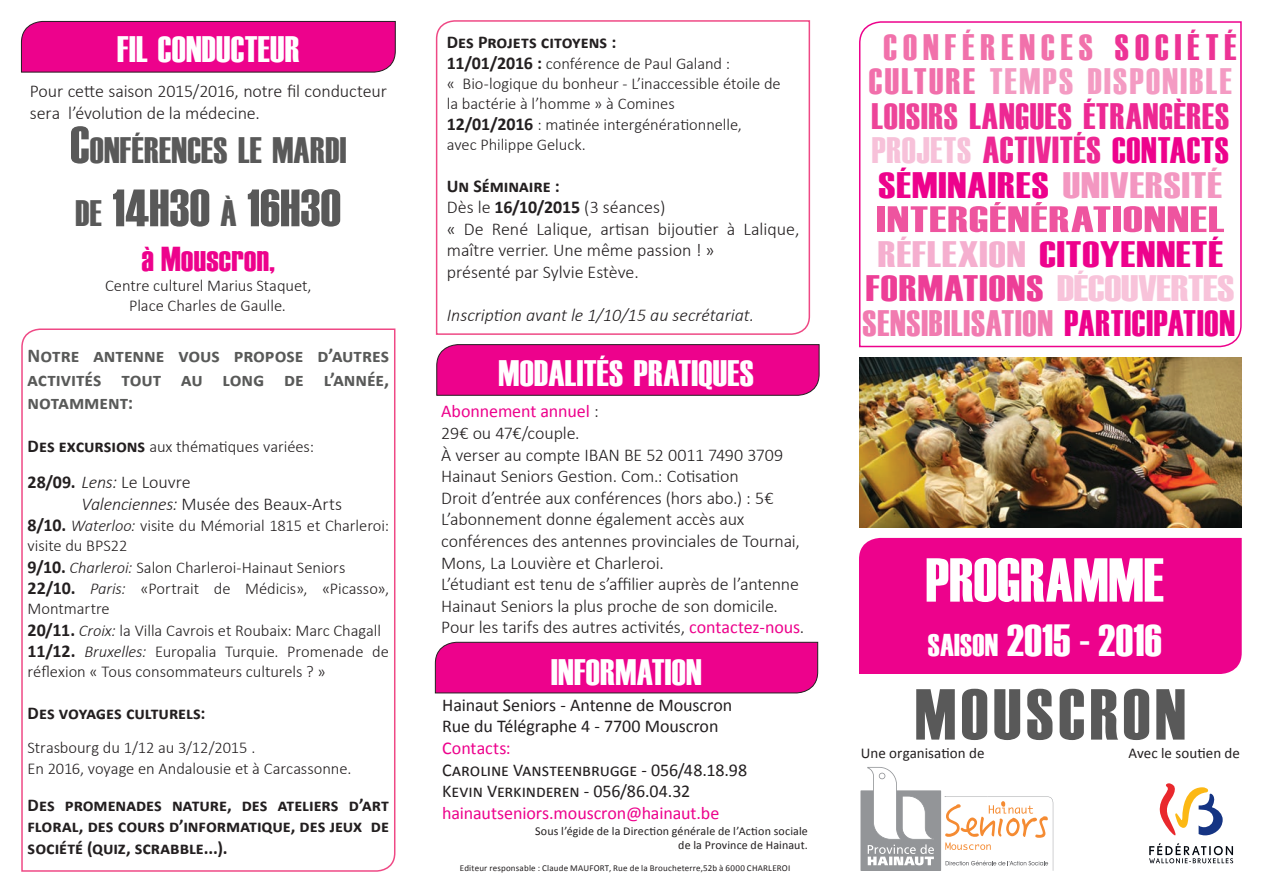
<style>
.page{position:relative;width:1263px;height:893px;background:#fff}
.page>*{position:absolute;margin:0;border:0;box-sizing:border-box;transform-origin:0 0}
.t1{font:72px "Haettenschweiler";color:#595959}
.t2{font:61.95px "Haettenschweiler";color:#fff}
.t3{font:52.5px "Haettenschweiler";letter-spacing:.005em;color:#595959}
.t4{font:45px "Haettenschweiler";letter-spacing:.01em;color:#fff}
.t5{font:37.5px "Haettenschweiler";color:#ed2893}
.t6{font:36.75px/34.5px "Haettenschweiler";letter-spacing:.065em;color:#ed2893;text-align:center}
.t7{font:36.75px/34.5px "Haettenschweiler";letter-spacing:.02em;color:#f17bb0}
.t8{font:36.75px "Haettenschweiler";letter-spacing:.01em;color:#fff}
.t9{font:36.75px "Haettenschweiler";letter-spacing:.02em;color:#ed028c;scale:1.21 1}
.t10{font:36.75px "Haettenschweiler";letter-spacing:.02em;color:#ee549f;scale:1.41 1}
.t11{font:36.75px "Haettenschweiler";letter-spacing:.01em;color:#595959}
.t12{font:36.75px "Haettenschweiler";letter-spacing:.02em;color:#ed028c}
.t13{font:34.5px "Haettenschweiler";letter-spacing:.01em;color:#ed028c}
.t14{font:700 19.5px/23.4px "Calibri";letter-spacing:-.005em;color:#595a59;text-align:justify}
.t15{font:300 18px/21.6px "Calibri";letter-spacing:-.005em;color:#231f20}
.t16{font:700 18px/21.6px "Calibri";letter-spacing:-.005em;color:#231f20;text-align:justify}
.t17{font:18px "Calibri";letter-spacing:-.005em;color:#231f20}
.t18{font:18px "Calibri";letter-spacing:-.005em;color:#ed028c}
.t19{font:italic 300 18px "Calibri";color:#231f20}
.t20{font:300 16.5px/19.8px "Calibri";letter-spacing:-.005em;color:#231f20}
.t21{font:15px "Calibri";color:#231f20}
.t22{font:12px "Calibri";letter-spacing:.01em;color:#231f20}
.t23{font:9px "Calibri";letter-spacing:.02em;color:#231f20}
.s1{font-size:52.5px}
.s2{font-size:36.75px}
.s3{font-weight:700;font-size:18px}
.s4{font-weight:700}
.s5{font-style:italic}
.s6{font-weight:300;color:#231f20}
.s7{font-weight:400;color:#ed028c}
.s8{color:#f171ab}
.s9{color:#ed3395}
.s10{color:#f16fab}
.s11{color:#f49bc3}
.s12{color:#ed4599}
.s13{font-size:36.75px;color:#f7c1d9}
.s14{color:#f397c1}
.s15{color:#f5afcf}
.s16{color:#ed3e97}
.s17{color:#f8c3da}
.s18{color:#ed028c}
.s19{font-size:31.5px}
</style>
<div class="page">
<div style="left:859px;top:538px;width:383px;height:136px;background:#ed028c"></div>
<div style="left:435px;top:642px;width:383px;height:51px;background:#ed028c"></div>
<svg style="left:436px;top:344px;width:383px;height:52px;background:#e40689"></svg>
<div style="left:21px;top:21px;width:375px;height:51px;background:#ed028c"></div>
<svg style="left:1159px;top:783px;width:64px;height:52px"></svg>
<svg style="left:1149px;top:843px;width:84px;height:20px"></svg>
<div style="left:860px;top:790px;width:81px;height:81px;background:#939598"></div>
<svg style="left:867px;top:767px;width:67px;height:98px"></svg>
<hr style="left:944px;top:796px;width:44px;height:1px;background:#939598">
<svg style="left:945px;top:796px;width:109px;height:75px"></svg>
<img style="left:859px;top:358px;width:383px;height:170px">
<svg style="left:859px;top:21px;width:383px;height:327px"></svg>
<svg style="left:21px;top:328px;width:375px;height:544px"></svg>
<svg style="left:435px;top:20px;width:376px;height:315px"></svg>
<p class="t8" style="left:117px;top:24px;width:184px">FIL CONDUCTEUR</p>
<p class="t15" style="left:30px;top:80px;width:359px">Pour cette saison 2015/2016, notre fil conducteur sera l’évolution de la médecine.</p>
<p class="t11" style="left:70px;top:125px;width:278px"><span class="s1">C</span>ONFÉRENCES LE MARDI</p>
<p class="t3" style="left:76px;top:172px;width:267px"><span class="s2">DE</span> 14H30 <span class="s2">À</span> 16H30</p>
<p class="t13" style="left:141px;top:236px;width:135px">à Mouscron,</p>
<p class="t20" style="left:105px;top:276px;width:208px">Centre culturel Marius Staquet,</p>
<p class="t20" style="left:129px;top:295px;width:158px">Place Charles de Gaulle.</p>
<p class="t14" style="left:28px;top:344px;width:363px">Notre antenne vous propose d’autres activités tout au long de l’année, notamment:</p>
<p class="t20" style="left:28px;top:437px;width:288px"><span class="s3">Des excursions</span> aux thématiques variées:</p>
<p class="t15" style="left:28px;top:471px;width:164px"><span class="s4">28/09.</span> <span class="s5">Lens:</span> Le Louvre</p>
<p class="t15" style="left:82px;top:493px;width:262px"><span class="s5">Valenciennes:</span> Musée des Beaux-Arts</p>
<p class="t20" style="left:28px;top:516px;width:363px"><span class="s3">8/10.</span> <span class="s5">Waterloo:</span> visite du Mémorial 1815 et Charleroi: visite du BPS22</p>
<p class="t20" style="left:28px;top:557px;width:319px"><span class="s3">9/10.</span> <span class="s5">Charleroi:</span> Salon Charleroi-Hainaut Seniors</p>
<p class="t20" style="left:28px;top:579px;width:363px"><span class="s3">22/10.</span> <span class="s5">Paris:</span> «Portrait de Médicis», «Picasso»,<br>Montmartre</p>
<p class="t20" style="left:28px;top:620px;width:355px"><span class="s3">20/11.</span> <span class="s5">Croix:</span> la Villa Cavrois et Roubaix: Marc Chagall</p>
<p class="t20" style="left:28px;top:642px;width:363px"><span class="s3">11/12.</span> <span class="s5">Bruxelles:</span> Europalia Turquie. Promenade de réflexion « Tous consommateurs culturels ? »</p>
<p class="t16" style="left:28px;top:702px;width:179px">Des voyages culturels:</p>
<p class="t20" style="left:28px;top:737px;width:229px">Strasbourg du 1/12 au 3/12/2015 .</p>
<p class="t20" style="left:28px;top:759px;width:325px">En 2016, voyage en Andalousie et à Carcassonne.</p>
<p class="t16" style="left:28px;top:794px;width:363px">Des promenades nature, des ateliers d’art floral, des cours d’informatique, des jeux de société (quiz, scrabble...).</p>
<p class="t16" style="left:447px;top:31px;width:171px">Des Projets citoyens :</p>
<p class="t20" style="left:447px;top:54px;width:285px"><span class="s3">11/01/2016 :</span> conférence de Paul Galand :</p>
<p class="t20" style="left:447px;top:73px;width:335px">« Bio-logique du bonheur - L’inaccessible étoile de</p>
<p class="t20" style="left:447px;top:93px;width:229px">la bactérie à l’homme » à Comines</p>
<p class="t20" style="left:447px;top:115px;width:297px"><span class="s3">12/01/2016</span> : matinée intergénérationnelle,</p>
<p class="t20" style="left:447px;top:135px;width:140px">avec Philippe Geluck.</p>
<p class="t16" style="left:447px;top:175px;width:114px">Un Séminaire :</p>
<p class="t15" style="left:447px;top:196px;width:220px">Dès le <span class="s4">16/10/2015</span> (3 séances)</p>
<p class="t15" style="left:447px;top:218px;width:354px">« De René Lalique, artisan bijoutier à Lalique, maître verrier. Une même passion ! »</p>
<p class="t15" style="left:447px;top:261px;width:193px">présenté par Sylvie Estève.</p>
<p class="t19" style="left:447px;top:304px;width:309px">Inscription avant le 1/10/15 au secrétariat.</p>
<p class="t8" style="left:499px;top:348px;width:257px">MODALITÉS PRATIQUES</p>
<p class="t18" style="left:441px;top:400px;width:159px">Abonnement annuel <span class="s6">:</span></p>
<p class="t15" style="left:441px;top:422px;width:140px">29€ ou 47€/couple.</p>
<p class="t15" style="left:441px;top:444px;width:343px">À verser au compte IBAN BE 52 0011 7490 3709</p>
<p class="t15" style="left:441px;top:465px;width:299px">Hainaut Seniors Gestion. Com.: Cotisation</p>
<p class="t15" style="left:441px;top:487px;width:334px">Droit d’entrée aux conférences (hors abo.) : 5€</p>
<p class="t15" style="left:441px;top:508px;width:360px">L’abonnement donne également accès aux conférences des antennes provinciales de Tournai,<br>Mons, La Louvière et Charleroi.</p>
<p class="t15" style="left:441px;top:573px;width:359px">L’étudiant est tenu de s’affilier auprès de l’antenne<br>Hainaut Seniors la plus proche de son domicile.</p>
<p class="t15" style="left:441px;top:616px;width:365px">Pour les tarifs des autres activités, <span class="s7">contactez-nous</span>.</p>
<p class="t8" style="left:551px;top:647px;width:152px">INFORMATION</p>
<p class="t17" style="left:442px;top:693px;width:291px">Hainaut Seniors - Antenne de Mouscron</p>
<p class="t17" style="left:442px;top:715px;width:278px">Rue du Télégraphe 4 - 7700 Mouscron</p>
<p class="t18" style="left:442px;top:737px;width:70px">Contacts:</p>
<p class="t17" style="left:442px;top:758px;width:306px">Caroline Vansteenbrugge - 056/48.18.98</p>
<p class="t17" style="left:442px;top:780px;width:250px">Kevin Verkinderen - 056/86.04.32</p>
<p class="t18" style="left:442px;top:801px;width:279px">hainautseniors.mouscron@hainaut.be</p>
<p class="t22" style="left:535px;top:823px;width:274px">Sous l’égide de la Direction générale de l’Action sociale</p>
<p class="t22" style="left:678px;top:838px;width:131px">de la Province de Hainaut.</p>
<p class="t23" style="left:460px;top:863px;width:332px">Editeur responsable : Claude MAUFORT, Rue de la Broucheterre,52b à 6000 CHARLEROI</p>
<p class="t6" style="left:869px;top:29px;width:369px"><span class="s8">CONFÉRENCES</span> <span class="s9">SOCIÉTÉ<br></span><span class="s10">CULTURE</span> <span class="s11">TEMPS DISPONIBLE<br></span><span class="s12">LOISIRS</span> LANGUES ÉTRANGÈRES</p>
<p class="t5" style="left:872px;top:124px;width:183px"><span class="s13">PROJETS</span> ACTIVITÉS</p>
<p class="t12" style="left:1112px;top:125px;width:118px">CONTACTS</p>
<p class="t9" style="left:878px;top:160px;width:285px">SÉMINAIRES <span class="s14">UNIVERSITÉ</span></p>
<p class="t10" style="left:876px;top:194px;width:248px">INTERGÉNÉRATIONNEL</p>
<p class="t9" style="left:878px;top:229px;width:287px"><span class="s15">RÉFLEXION</span> CITOYENNETÉ</p>
<p class="t7" style="left:862px;top:271px;width:374px"><span class="s16">FORMATIONS</span> <span class="s17">DÉCOUVERTES<br></span>SENSIBILISATION <span class="s18">PARTICIPATION</span></p>
<p class="t2" style="left:925px;top:538px;width:240px">PROGRAMME</p>
<p class="t4" style="left:928px;top:609px;width:235px"><span class="s19">SAISON</span> 2015 - 2016</p>
<p class="t1" style="left:915px;top:666px;width:35px">MOUSCRON</p>
<p class="t21" style="left:861px;top:744px;width:125px">Une organisation de</p>
<p class="t21" style="left:1128px;top:744px;width:113px">Avec le soutien de</p>
</div>
